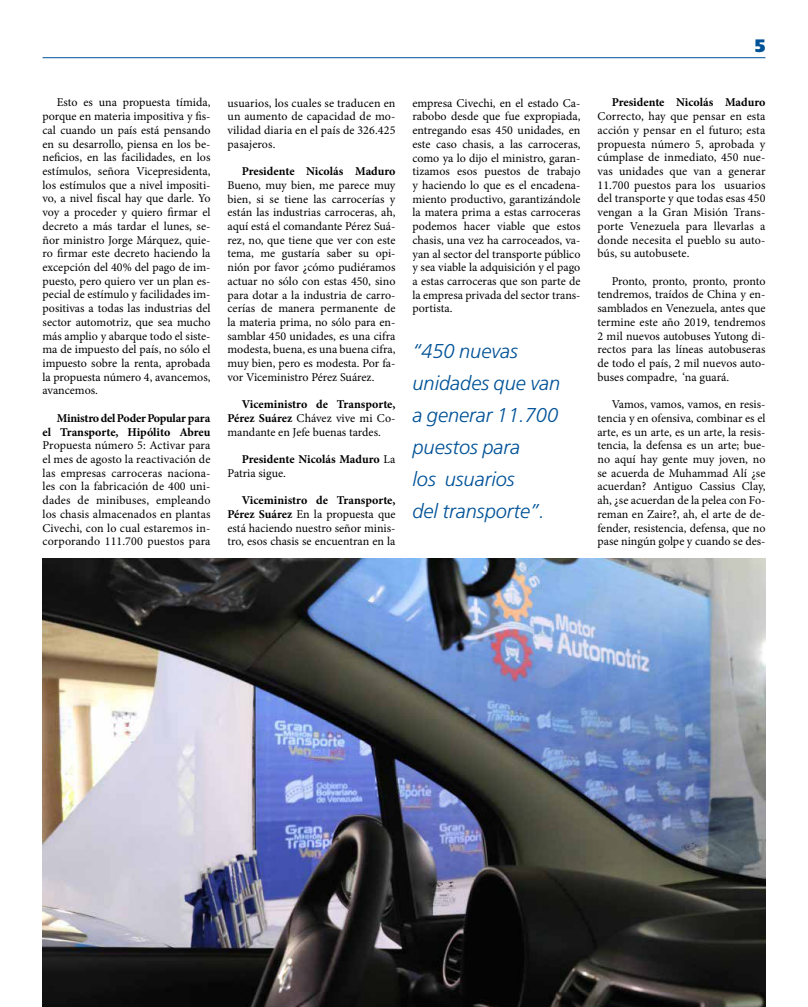
<style>
.page{position:relative;width:808px;height:1007px;background:#fff}
.page>*{position:absolute;margin:0;border:0;box-sizing:border-box;transform-origin:0 0}
.t1{font:italic 300 20px/32px "Frutiger LT Std";color:#005297}
.t2{font:900 18px "Frutiger LT Std";color:#005297}
.t3{font:12px/13.7px "Minion Pro";color:#000;text-align:justify}
.t4{font:700 12px/13.7px "Minion Pro";letter-spacing:-.005em;color:#000;text-align:right}
.s1{font-weight:700}
.s2{font-weight:400}
</style>
<div class="page">
<hr style="left:43px;top:57px;width:722px;height:1px;background:#005297">
<img style="left:43px;top:558px;width:722px;height:448px">
<h2 class="t2" style="left:755px;top:35px;width:12px">5</h2>
<p class="t3" style="left:43px;top:96px;width:169px;text-indent:14px">Esto es una propuesta tímida, porque en materia impositiva y fis&shy;cal cuando un país está pensando en su desarrollo, piensa en los be&shy;neficios, en las facilidades, en los estímulos, señora Vicepresidenta, los estímulos que a nivel impositi&shy;vo, a nivel fiscal hay que darle. Yo voy a proceder y quiero firmar el decreto a más tardar el lunes, se&shy;ñor ministro Jorge Márquez, quie&shy;ro firmar este decreto haciendo la excepción del 40% del pago de im&shy;puesto, pero quiero ver un plan es&shy;pecial de estímulo y facilidades im&shy;positivas a todas las industrias del sector automotriz, que sea mucho más amplio y abarque todo el siste&shy;ma de impuesto del país, no sólo el impuesto sobre la renta, aprobada la propuesta número 4, avancemos, avancemos.</p>
<p class="t4" style="left:43px;top:411px;width:169px">Ministro del Poder Popular para<br>el Transporte, Hipólito Abreu</p>
<p class="t3" style="left:43px;top:438px;width:169px">Propuesta número 5: Activar para el mes de agosto la reactivación de las empresas carroceras naciona&shy;les con la fabricación de 400 uni&shy;dades de minibuses, empleando los chasis almacenados en plantas Civechi, con lo cual estaremos in&shy;corporando 111.700 puestos para</p>
<p class="t3" style="left:227px;top:96px;width:169px">usuarios, los cuales se traducen en un aumento de capacidad de mo&shy;vilidad diaria en el país de 326.425 pasajeros.</p>
<p class="t4" style="left:242px;top:164px;width:155px">Presidente Nicolás Maduro</p>
<p class="t3" style="left:227px;top:178px;width:169px">Bueno, muy bien, me parece muy bien, si se tiene las carrocerías y están las industrias carroceras, ah, aquí está el comandante Pérez Suá&shy;rez, no, que tiene que ver con este tema, me gustaría saber su opi&shy;nión por favor ¿cómo pudiéramos actuar no sólo con estas 450, sino para dotar a la industria de carro&shy;cerías de manera permanente de la materia prima, no sólo para en&shy;samblar 450 unidades, es una cifra modesta, buena, es una buena cifra, muy bien, pero es modesta. Por fa&shy;vor Viceministro Pérez Suárez.</p>
<p class="t3" style="left:227px;top:397px;width:169px;text-indent:14px"><span class="s1">Viceministro de Transporte, Pérez Suárez</span> Chávez vive mi Co&shy;mandante en Jefe buenas tardes.</p>
<p class="t4" style="left:227px;top:452px;width:169px;text-align:left;text-indent:14px">Presidente Nicolás Maduro <span class="s2">La<br>Patria sigue.</span></p>
<p class="t3" style="left:227px;top:493px;width:169px;text-indent:14px"><span class="s1">Viceministro de Transporte, Pérez Suárez</span> En la propuesta que está haciendo nuestro señor minis&shy;tro, esos chasis se encuentran en la</p>
<p class="t3" style="left:412px;top:96px;width:169px">empresa Civechi, en el estado Ca&shy;rabobo desde que fue expropiada, entregando esas 450 unidades, en este caso chasis, a las carroceras, como ya lo dijo el ministro, garan&shy;tizamos esos puestos de trabajo y haciendo lo que es el encadena&shy;miento productivo, garantizándole la matera prima a estas carroceras podemos hacer viable que estos chasis, una vez ha carroceados, va&shy;yan al sector del transporte público y sea viable la adquisición y el pago a estas carroceras que son parte de la empresa privada del sector trans&shy;portista.</p>
<h1 class="t1" style="left:412px;top:335px;width:149px">“450 nuevas unidades que van a generar 11.700 puestos para<br>los usuarios<br>del transporte”.</h1>
<p class="t4" style="left:612px;top:96px;width:155px">Presidente Nicolás Maduro</p>
<p class="t3" style="left:597px;top:109px;width:169px">Correcto, hay que pensar en esta acción y pensar en el futuro; esta propuesta número 5, aprobada y cúmplase de inmediato, 450 nue&shy;vas unidades que van a generar 11.700 puestos para los usuarios del transporte y que todas esas 450 vengan a la Gran Misión Trans&shy;porte Venezuela para llevarlas a donde necesita el pueblo su auto&shy;bús, su autobusete.</p>
<p class="t3" style="left:597px;top:274px;width:169px;text-indent:14px">Pronto, pronto, pronto, pronto tendremos, traídos de China y en&shy;samblados en Venezuela, antes que termine este año 2019, tendremos 2 mil nuevos autobuses Yutong di&shy;rectos para las líneas autobuseras de todo el país, 2 mil nuevos auto&shy;buses compadre, ‘na guará.</p>
<p class="t3" style="left:597px;top:397px;width:169px;text-indent:14px">Vamos, vamos, vamos, en resis&shy;tencia y en ofensiva, combinar es el arte, es un arte, es un arte, la resis&shy;tencia, la defensa es un arte; bue&shy;no aquí hay gente muy joven, no se acuerda de Muhammad Alí ¿se acuerdan? Antiguo Cassius Clay, ah, ¿se acuerdan de la pelea con Fo&shy;reman en Zaire?, ah, el arte de de&shy;fender, resistencia, defensa, que no pase ningún golpe y cuando se des-</p>
</div>
